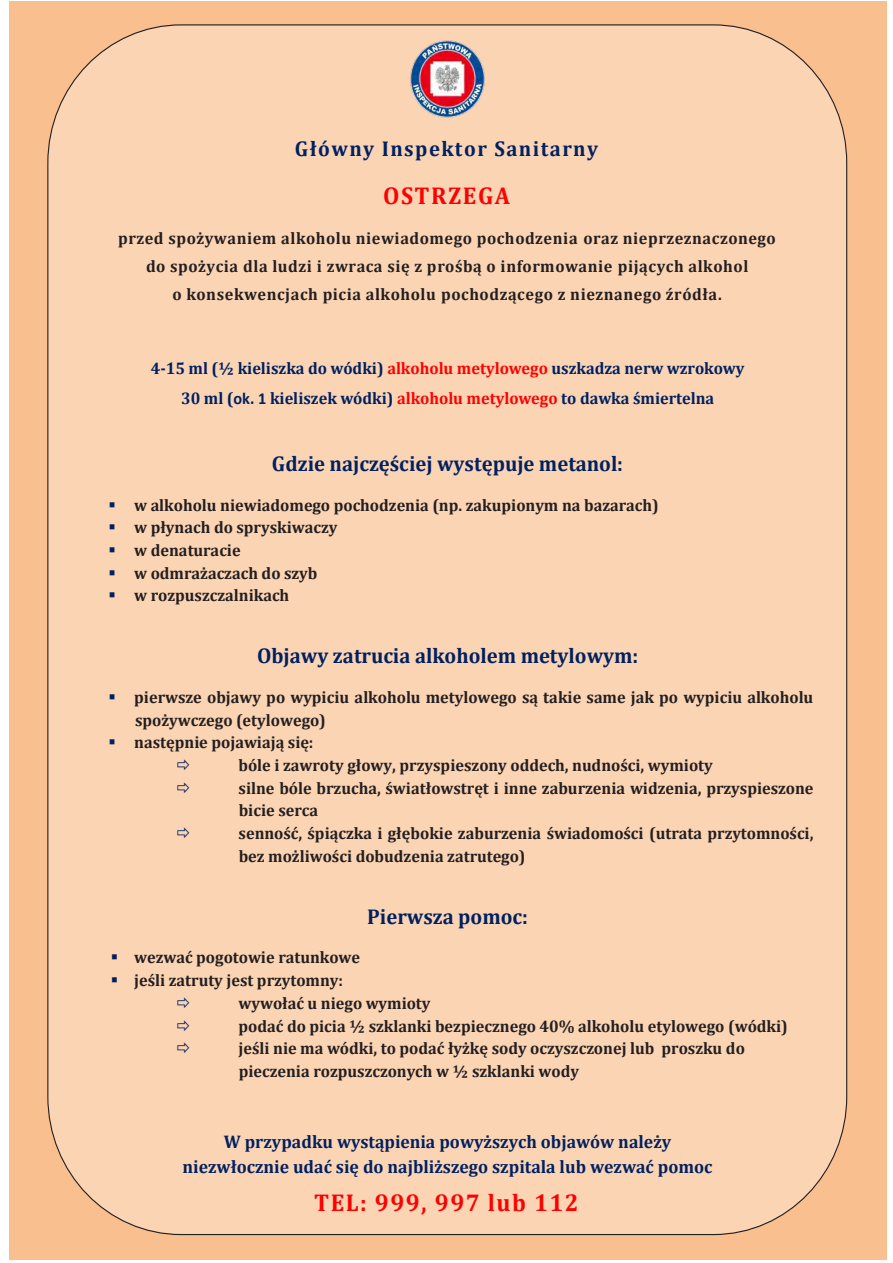
<style>
.page{position:relative;width:893px;height:1263px;background:#fff}
.page>*{position:absolute;margin:0;border:0;box-sizing:border-box;transform-origin:0 0}
.t1{font:700 24.45px "Cambria";letter-spacing:.06em;color:#f00;scale:.96 1}
.t2{font:700 21.45px "Cambria";color:#002060;scale:.96 1}
.t3{font:700 21.45px "Cambria";letter-spacing:.07em;color:#002060;scale:.96 1}
.t4{font:700 18.3px/24.8px "Cambria";color:#002060;text-align:center;scale:.96 1}
.t5{font:700 16.8px/22.6px "Cambria";color:#231f20;scale:.96 1}
.t6{font:700 16.8px/27.6px "Cambria";letter-spacing:.03em;color:#231f20;text-align:center;scale:.96 1}
.t7{font:700 16.8px/29.4px "Cambria";color:#002060;text-align:center;scale:.96 1}
.s1{color:#f00}
.s2{font-family:"Calibri"}
.s3{color:#002060}
</style>
<div class="page">
<div style="left:9px;top:1px;width:877px;height:1258px;background:#fabf8f"></div>
<div style="left:47px;top:24px;width:800px;height:1211px;background:#fbd4b4;border:1px solid #231f20;border-radius:136px"></div>
<img style="left:410px;top:40px;width:75px;height:78px">
<p class="t3" style="left:295px;top:134px;width:317px">Główny Inspektor Sanitarny</p>
<p class="t1" style="left:383px;top:178px;width:134px">OSTRZEGA</p>
<p class="t6" style="left:118px;top:224px;width:686px">przed spożywaniem alkoholu niewiadomego pochodzenia oraz nieprzeznaczonego do spożycia dla ludzi i zwraca się z prośbą o informowanie pijących alkohol<br>o konsekwencjach picia alkoholu pochodzącego z nieznanego źródła.</p>
<p class="t7" style="left:151px;top:353px;width:620px">4-15 ml (½ kieliszka do wódki) <span class="s1">alkoholu metylowego</span> uszkadza nerw wzrokowy<br>30 ml (<span class="s2">ok. 1</span> kieliszek wódki) <span class="s1">alkoholu metylowego</span> to dawka śmiertelna</p>
<p class="t2" style="left:272px;top:448px;width:367px">Gdzie najczęściej występuje metanol:</p>
<p class="t5" style="left:109px;top:493px;width:575px"><span class="s3">▪</span> w alkoholu niewiadomego pochodzenia (np. zakupionym na bazarach)</p>
<p class="t5" style="left:109px;top:516px;width:240px"><span class="s3">▪</span> w płynach do spryskiwaczy</p>
<p class="t5" style="left:109px;top:538px;width:139px"><span class="s3">▪</span> w denaturacie</p>
<p class="t5" style="left:109px;top:561px;width:219px"><span class="s3">▪</span> w odmrażaczach do szyb</p>
<p class="t5" style="left:109px;top:584px;width:190px"><span class="s3">▪</span> w rozpuszczalnikach</p>
<p class="t2" style="left:257px;top:641px;width:398px">Objawy zatrucia alkoholem metylowym:</p>
<p class="t5" style="left:135px;top:685px;width:708px;text-indent:-27px"><span class="s3">▪</span> pierwsze objawy po wypiciu alkoholu metylowego są takie same jak po wypiciu alkoholu spożywczego (etylowego)</p>
<p class="t5" style="left:239px;top:731px;width:600px;text-indent:-130px"><span class="s3">▪</span> następnie pojawiają się:<br>bóle i zawroty głowy, przyspieszony oddech, nudności, wymioty<br>silne bóle brzucha, światłowstręt i inne zaburzenia widzenia, przyspieszone bicie serca<br>senność, śpiączka i głębokie zaburzenia świadomości (utrata przytomności, bez możliwości dobudzenia zatrutego)</p>
<p class="t2" style="left:367px;top:901px;width:169px">Pierwsza pomoc:</p>
<p class="t5" style="left:111px;top:946px;width:261px"><span class="s3">▪</span> wezwać pogotowie ratunkowe</p>
<p class="t5" style="left:239px;top:968px;width:574px;text-indent:-128px"><span class="s3">▪</span> jeśli zatruty jest przytomny:<br>wywołać u niego wymioty<br>podać do picia ½ szklanki bezpiecznego 40% alkoholu etylowego (wódki) jeśli nie ma wódki, to podać łyżkę sody oczyszczonej lub proszku do pieczenia rozpuszczonych w ½ szklanki wody</p>
<p class="t4" style="left:183px;top:1129px;width:553px">W przypadku wystąpienia powyższych objawów należy niezwłocznie udać się do najbliższego szpitala lub wezwać pomoc</p>
<p class="t1" style="left:314px;top:1185px;width:277px">TEL: 999, 997 lub 112</p>
</div>
